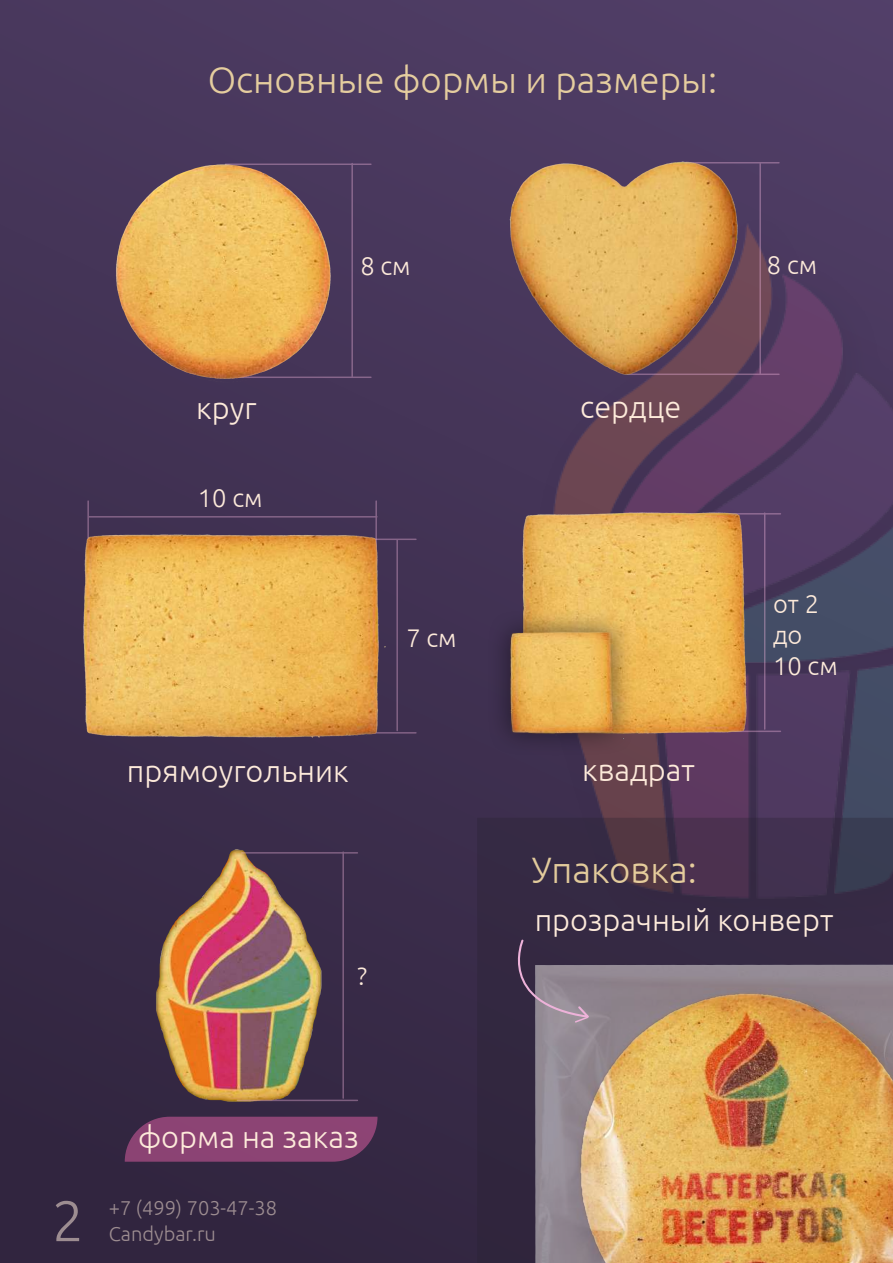
<style>
.page{position:relative;width:893px;height:1263px;background:#fff}
.page>*{position:absolute;margin:0;border:0;box-sizing:border-box;transform-origin:0 0}
.t1{font:300 57px "Ubuntu";color:rgb(253 234 218/.53)}
.t2{font:300 36.75px "Ubuntu";color:rgb(249 224 167/.89)}
.t3{font:300 30.75px "Ubuntu";color:#fdeada}
.t4{font:300 25.5px/30.6px "Ubuntu";color:#fdeada}
.t5{font:300 20.1px "Ubuntu";color:rgb(253 234 218/.53)}
</style>
<div class="page">
<div style="left:0;top:0;width:893px;height:1263px;background:linear-gradient(to bottom,#4c3b61,#30243d)"></div>
<img style="left:396px;top:215px;width:497px;height:693px">
<svg style="left:477px;top:818px;width:416px;height:445px;background:#3b2d46"></svg>
<img style="left:138px;top:831px;width:197px;height:286px">
<img style="left:496px;top:920px;width:397px;height:343px">
<svg style="left:125px;top:1117px;width:253px;height:45px;background:#84416f"></svg>
<svg style="left:496px;top:938px;width:97px;height:86px;background:#5f5366"></svg>
<hr style="left:219px;top:376px;width:152px;height:2px;background:#edb2d9">
<hr style="left:351px;top:164px;width:2px;height:212px;background:#edb2d9">
<hr style="left:225px;top:164px;width:146px;height:1px;background:#edb2d9">
<img style="left:89px;top:129px;width:261px;height:266px">
<hr style="left:653px;top:730px;width:127px;height:2px;background:#edb2d9">
<hr style="left:657px;top:513px;width:123px;height:1px;background:#edb2d9">
<img style="left:474px;top:471px;width:299px;height:288px">
<hr style="left:237px;top:1100px;width:120px;height:1px;background:#edb2d9">
<hr style="left:342px;top:852px;width:2px;height:246px;background:#edb2d9">
<hr style="left:242px;top:852px;width:115px;height:2px;background:#edb2d9">
<hr style="left:87px;top:501px;width:2px;height:129px;background:#edb2d9">
<hr style="left:375px;top:501px;width:2px;height:125px;background:#edb2d9">
<img style="left:45px;top:516px;width:382px;height:246px">
<hr style="left:627px;top:374px;width:152px;height:1px;background:#edb2d9">
<hr style="left:684px;top:162px;width:95px;height:2px;background:#edb2d9">
<img style="left:488px;top:143px;width:275px;height:257px">
<p class="t2" style="left:208px;top:58px;width:511px">Основные формы и размеры:</p>
<p class="t3" style="left:196px;top:389px;width:62px">круг</p>
<p class="t4" style="left:198px;top:482px;width:66px">10 см</p>
<p class="t4" style="left:360px;top:250px;width:52px">8 см</p>
<p class="t4" style="left:406px;top:622px;width:52px">7 см</p>
<p class="t3" style="left:580px;top:388px;width:103px">сердце</p>
<p class="t3" style="left:127px;top:753px;width:223px">прямоугольник</p>
<p class="t3" style="left:582px;top:752px;width:114px">квадрат</p>
<p class="t2" style="left:532px;top:848px;width:167px">Упаковка:</p>
<p class="t4" style="left:767px;top:248px;width:52px">8 см</p>
<p class="t4" style="left:773px;top:588px;width:66px">от 2 до<br>10 см</p>
<p class="t4" style="left:357px;top:960px;width:11px">?</p>
<p class="t3" style="left:535px;top:901px;width:300px">прозрачный конверт</p>
<h1 class="t1" style="left:52px;top:1186px;width:34px">2</h1>
<p class="t3" style="left:138px;top:1118px;width:222px">форма на заказ</p>
<p class="t5" style="left:109px;top:1195px;width:170px">+7 (499) 703-47-38</p>
<p class="t5" style="left:109px;top:1221px;width:109px">Candybar.ru</p>
</div>
